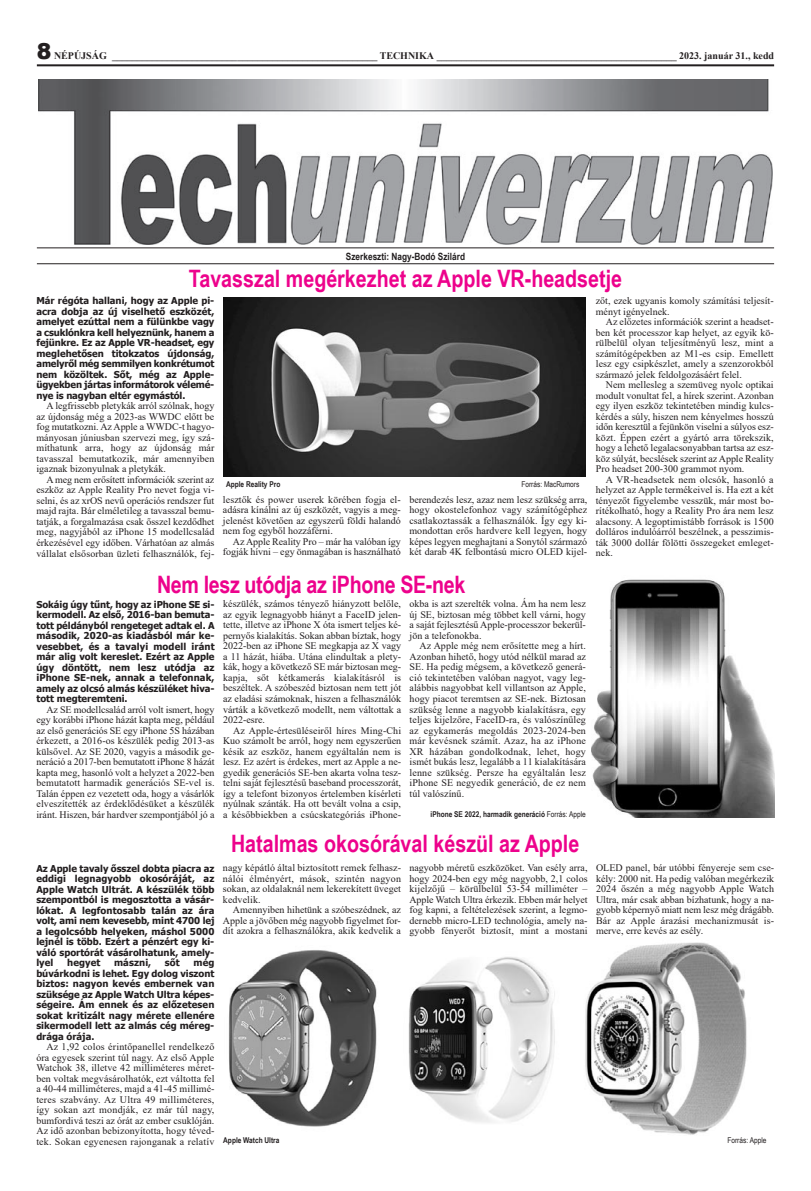
<style>
.page{position:relative;width:811px;height:1191px;background:#fff}
.page>*{position:absolute;margin:0;border:0;box-sizing:border-box;transform-origin:0 0}
.t1{font:700 24px "Arial Narrow";color:#ed028c}
.t2{font:10px/10.5px "Times New Roman";color:#231f20;text-align:justify}
.t3{font:700 10px "Times New Roman";color:#231f20}
.t4{font:700 10px "Arial Narrow";color:#231f20}
.t5{font:700 9.5px/10.5px "Tahoma";color:#231f20;text-align:justify}
.t6{font:700 8px "Arial Narrow";color:#231f20}
.t7{font:8px "Arial Narrow";color:#231f20}
.s1{font-family:"Arial";font-weight:900;font-size:22px}
.s2{font-weight:400}
</style>
<div class="page">
<img style="left:39px;top:80px;width:733px;height:164px">
<hr style="left:37px;top:263px;width:737px;height:1px;background:#231f20">
<hr style="left:37px;top:248px;width:737px;height:1px;background:#231f20">
<hr style="left:37px;top:64px;width:737px;height:2px;background:#231f20">
<img style="left:223px;top:297px;width:362px;height:180px">
<img style="left:592px;top:579px;width:182px;height:239px">
<img style="left:229px;top:942px;width:518px;height:193px">
<p class="t3" style="left:37px;top:50px;width:738px"><span class="s1">8</span> NÉPÚJSÁG _____________________________________________________ TECHNIKA ________________________________________________ 2023. január 31., kedd</p>
<p class="t4" style="left:346px;top:250px;width:121px">Szerkeszti: Nagy-Bodó Szilárd</p>
<p class="t1" style="left:189px;top:265px;width:435px">Tavasszal megérkezhet az Apple VR-headsetje</p>
<p class="t5" style="left:36px;top:295px;width:179px">Már régóta hallani, hogy az Apple pi&shy;acra dobja az új viselhető eszközét, amelyet ezúttal nem a fülünkbe vagy a csuklónkra kell helyeznünk, hanem a fejünkre. Ez az Apple VR-headset, egy meglehetősen titokzatos újdonság, amelyről még semmilyen konkrétumot nem közöltek. Sőt, még az Apple&shy;ügyekben jártas informátorok vélemé&shy;nye is nagyban eltér egymástól.</p>
<p class="t2" style="left:36px;top:401px;width:179px;text-indent:10px">A legfrissebb pletykák arról szólnak, hogy az újdonság még a 2023-as WWDC előtt be fog mutatkozni. Az Apple a WWDC-t hagyo&shy;mányosan júniusban szervezi meg, így szá&shy;míthatunk arra, hogy az újdonság már tavasszal bemutatkozik, már amennyiben igaznak bizonyulnak a pletykák.</p>
<p class="t2" style="left:36px;top:474px;width:179px;text-indent:10px">A meg nem erősített információk szerint az eszköz az Apple Reality Pro nevet fogja vi&shy;selni, és az xrOS nevű operációs rendszer fut majd rajta. Bár elméletileg a tavasszal bemu&shy;tatják, a forgalmazása csak ősszel kezdődhet meg, nagyjából az iPhone 15 modellcsalád érkezésével egy időben. Várhatóan az almás vállalat elsősorban üzleti felhasználók, fej-</p>
<p class="t6" style="left:226px;top:479px;width:56px">Apple Reality Pro</p>
<p class="t7" style="left:521px;top:479px;width:59px">Forrás: MacRumors</p>
<p class="t2" style="left:223px;top:494px;width:179px">lesztők és power userek körében fogja el&shy;adásra kínálni az új eszközét, vagyis a meg&shy;jelenést követően az egyszerű földi halandó nem fog egyből hozzáférni.</p>
<p class="t2" style="left:223px;top:536px;width:179px;text-align:right">Az Apple Reality Pro – már ha valóban így fogják hívni – egy önmagában is használható</p>
<p class="t2" style="left:409px;top:494px;width:179px">berendezés lesz, azaz nem lesz szükség arra, hogy okostelefonhoz vagy számítógéphez csatlakoztassák a felhasználók. Így egy ki&shy;mondottan erős hardvere kell legyen, hogy képes legyen meghajtani a Sonytól származó két darab 4K felbontású micro OLED kijel-</p>
<p class="t1" style="left:157px;top:570px;width:310px">Nem lesz utódja az iPhone SE-nek</p>
<p class="t2" style="left:409px;top:599px;width:178px">okba is azt szerelték volna. Ám ha nem lesz új SE, biztosan még többet kell várni, hogy a saját fejlesztésű Apple-processzor bekerül&shy;jön a telefonokba.</p>
<p class="t2" style="left:409px;top:641px;width:178px;text-indent:10px">Az Apple még nem erősítette meg a hírt.<br>Azonban hihető, hogy utód nélkül marad az SE. Ha pedig mégsem, a következő generá&shy;ció tekintetében valóban nagyot, vagy leg&shy;alábbis nagyobbat kell villantson az Apple, hogy piacot teremtsen az SE-nek. Biztosan szükség lenne a nagyobb kialakításra, egy teljes kijelzőre, FaceID-ra, és valószínűleg az egykamerás megoldás 2023-2024-ben már kevésnek számít. Azaz, ha az iPhone XR házában gondolkodnak, lehet, hogy ismét bukás lesz, legalább a 11 kialakítására lenne szükség. Persze ha egyáltalán lesz iPhone SE negyedik generáció, de ez nem túl valószínű.</p>
<p class="t6" style="left:430px;top:809px;width:157px">iPhone SE 2022, harmadik generáció <span class="s2">Forrás: Apple</span></p>
<p class="t5" style="left:36px;top:599px;width:180px">Sokáig úgy tűnt, hogy az iPhone SE si&shy;kermodell. Az első, 2016-ban bemuta&shy;tott példányból rengeteget adtak el. A második, 2020-as kiadásból már ke&shy;vesebbet, és a tavalyi modell iránt már alig volt kereslet. Ezért az Apple úgy döntött, nem lesz utódja az iPhone SE-nek, annak a telefonnak, amely az olcsó almás készüléket hiva&shy;tott megteremteni.</p>
<p class="t2" style="left:36px;top:704px;width:180px;text-indent:10px">Az SE modellcsalád arról volt ismert, hogy egy korábbi iPhone házát kapta meg, például az első generációs SE egy iPhone 5S házában érkezett, a 2016-os készülék pedig 2013-as külsővel. Az SE 2020, vagyis a második ge&shy;neráció a 2017-ben bemutatott iPhone 8 házát kapta meg, hasonló volt a helyzet a 2022-ben bemutatott harmadik generációs SE-vel is.<br>Talán éppen ez vezetett oda, hogy a vásárlók elveszítették az érdeklődésüket a készülék iránt. Hiszen, bár hardver szempontjából jó a</p>
<p class="t2" style="left:223px;top:599px;width:180px">készülék, számos tényező hiányzott belőle, az egyik legnagyobb hiányt a FaceID jelen&shy;tette, illetve az iPhone X óta ismert teljes ké&shy;pernyős kialakítás. Sokan abban bíztak, hogy 2022-ben az iPhone SE megkapja az X vagy a 11 házát, hiába. Utána elindultak a plety&shy;kák, hogy a következő SE már biztosan meg&shy;kapja, sőt kétkamerás kialakításról is beszéltek. A szóbeszéd biztosan nem tett jót az eladási számoknak, hiszen a felhasználók várták a következő modellt, nem váltottak a 2022-esre.</p>
<p class="t2" style="left:223px;top:725px;width:180px;text-indent:10px">Az Apple-értesüléseiről híres Ming-Chi Kuo számolt be arról, hogy nem egyszerűen késik az eszköz, hanem egyáltalán nem is lesz. Ez azért is érdekes, mert az Apple a ne&shy;gyedik generációs SE-ben akarta volna tesz&shy;telni saját fejlesztésű baseband processzorát, így a telefont bizonyos értelemben kísérleti nyúlnak szánták. Ha ott bevált volna a csip, a későbbiekben a csúcskategóriás iPhone-</p>
<p class="t1" style="left:231px;top:830px;width:350px">Hatalmas okosórával készül az Apple</p>
<p class="t2" style="left:596px;top:295px;width:179px">zőt, ezek ugyanis komoly számítási teljesít&shy;ményt igényelnek.</p>
<p class="t2" style="left:596px;top:316px;width:179px;text-indent:10px">Az előzetes információk szerint a headset&shy;ben két processzor kap helyet, az egyik kö&shy;rülbelül olyan teljesítményű lesz, mint a számítógépekben az M1-es csip. Emellett lesz egy csipkészlet, amely a szenzorokból származó jelek feldolgozásáért felel.</p>
<p class="t2" style="left:596px;top:379px;width:179px;text-indent:10px">Nem mellesleg a szemüveg nyolc optikai modult vonultat fel, a hírek szerint. Azonban egy ilyen eszköz tekintetében mindig kulcs&shy;kérdés a súly, hiszen nem kényelmes hosszú időn keresztül a fejünkön viselni a súlyos esz&shy;közt. Éppen ezért a gyártó arra törekszik, hogy a lehető legalacsonyabban tartsa az esz&shy;köz súlyát, becslések szerint az Apple Reality Pro headset 200-300 grammot nyom.</p>
<p class="t2" style="left:596px;top:474px;width:179px;text-indent:10px">A VR-headsetek nem olcsók, hasonló a helyzet az Apple termékeivel is. Ha ezt a két tényezőt figyelembe vesszük, már most bo&shy;rítékolható, hogy a Reality Pro ára nem lesz alacsony. A legoptimistább források is 1500 dolláros indulóárról beszélnek, a pesszimis&shy;ták 3000 dollár fölötti összegeket emleget&shy;nek.</p>
<p class="t5" style="left:36px;top:862px;width:180px">Az Apple tavaly ősszel dobta piacra az eddigi legnagyobb okosóráját, az Apple Watch Ultrát. A készülék több szempontból is megosztotta a vásár&shy;lókat. A legfontosabb talán az ára volt, ami nem kevesebb, mint 4700 lej a legolcsóbb helyeken, máshol 5000 lejnél is több. Ezért a pénzért egy ki&shy;váló sportórát vásárolhatunk, amely&shy;lyel</p>
<p class="t5" style="left:67px;top:957px;width:35px">hegyet</p>
<p class="t5" style="left:114px;top:957px;width:39px">mászni,</p>
<p class="t5" style="left:165px;top:957px;width:16px">sőt</p>
<p class="t5" style="left:36px;top:957px;width:180px;text-indent:157px">még búvárkodni is lehet. Egy dolog viszont biztos: nagyon kevés embernek van szüksége az Apple Watch Ultra képes&shy;ségeire. Ám ennek és az előzetesen sokat kritizált nagy mérete ellenére sikermodell lett az almás cég méreg&shy;drága órája.</p>
<p class="t2" style="left:36px;top:1041px;width:180px;text-indent:10px">Az 1,92 colos érintőpanellel rendelkező óra egyesek szerint túl nagy. Az első Apple Watchok 38, illetve 42 milliméteres méret&shy;ben voltak megvásárolhatók, ezt váltotta fel a 40-44 milliméteres, majd a 41-45 millimé&shy;teres szabvány. Az Ultra 49 milliméteres, így sokan azt mondják, ez már túl nagy, bumfordivá teszi az órát az ember csuklóján.<br>Az idő azonban bebizonyította, hogy téved&shy;tek. Sokan egyenesen rajonganak a relatív</p>
<p class="t2" style="left:223px;top:862px;width:180px">nagy képátló által biztosított remek felhasz&shy;nálói élményért, mások, szintén nagyon sokan, az oldalaknál nem lekerekített üveget kedvelik.</p>
<p class="t2" style="left:223px;top:904px;width:180px;text-indent:10px">Amennyiben hihetünk a szóbeszédnek, az Apple a jövőben még nagyobb figyelmet for&shy;dít azokra a felhasználókra, akik kedvelik a</p>
<p class="t2" style="left:409px;top:862px;width:180px">nagyobb méretű eszközöket. Van esély arra, hogy 2024-ben egy még nagyobb, 2,1 colos kijelzőjű – körülbelül 53-54 milliméter – Apple Watch Ultra érkezik. Ebben már helyet fog kapni, a feltételezések szerint, a legmo&shy;dernebb micro-LED technológia, amely na&shy;gyobb fényerőt biztosít, mint a mostani</p>
<p class="t2" style="left:596px;top:862px;width:180px">OLED panel, bár utóbbi fényereje sem cse&shy;kély: 2000 nit. Ha pedig valóban megérkezik 2024 őszén a még nagyobb Apple Watch Ultra, már csak abban bízhatunk, hogy a na&shy;gyobb képernyő miatt nem lesz még drágább.<br>Bár az Apple árazási mechanizmusát is&shy;merve, erre kevés az esély.</p>
<p class="t6" style="left:223px;top:1135px;width:58px">Apple Watch Ultra</p>
<p class="t7" style="left:727px;top:1135px;width:41px">Forrás: Apple</p>
</div>
